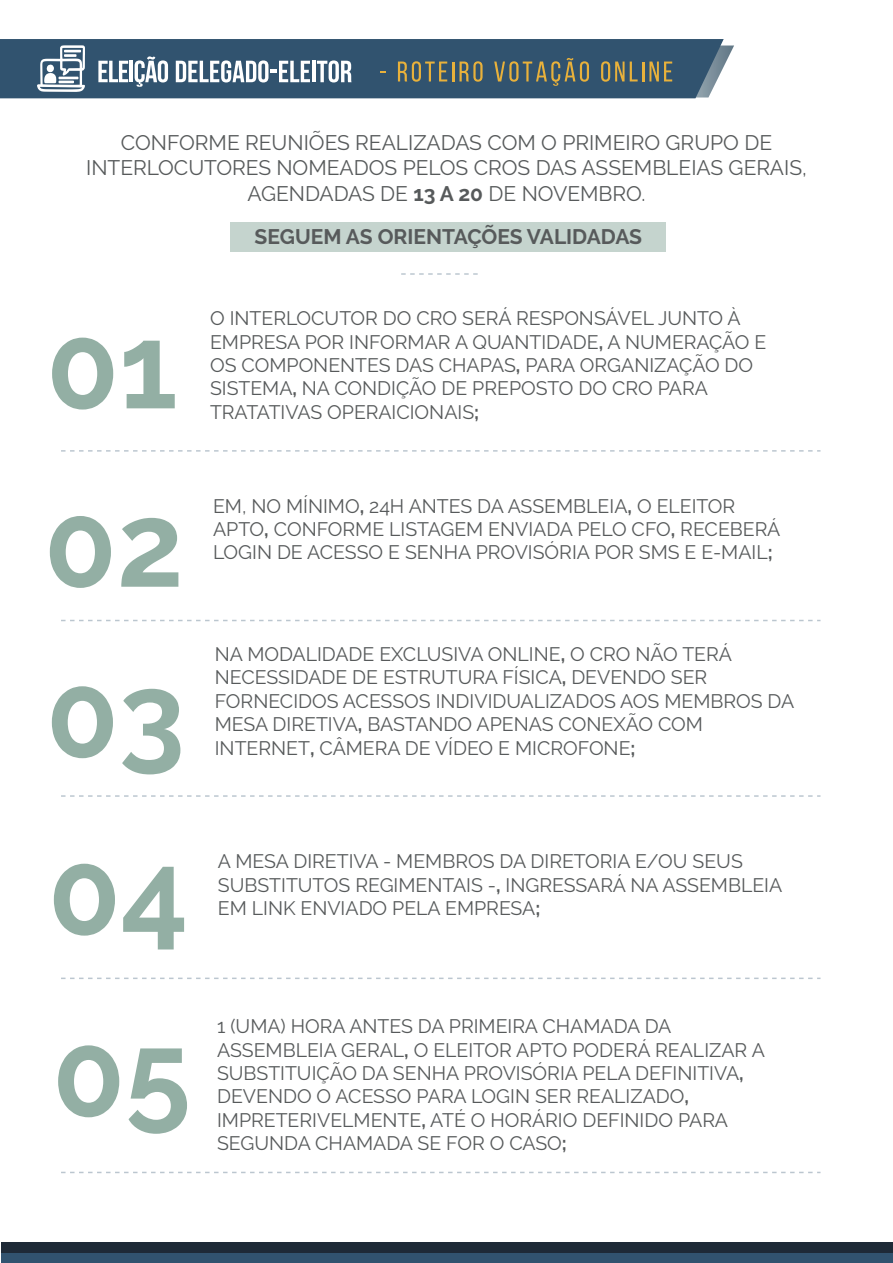
<style>
.page{position:relative;width:893px;height:1263px;background:#fff}
.page>*{position:absolute;margin:0;border:0;box-sizing:border-box;transform-origin:0 0}
.t1{font:700 118.5px/178.4px "Raleway";color:#93afa4}
.t2{font:21px/25.2px "Raleway";color:#575a5b;text-align:center}
.t3{font:700 21px "Raleway";color:#575a5b}
.t4{font:19.5px/23.4px "Raleway";color:#575a5b}
.s1{font-weight:700}
</style>
<div class="page">
<div style="left:231px;top:222px;width:435px;height:29px;background:#c5d4ce"></div>
<div style="left:1px;top:1253px;width:892px;height:10px;background:#31536f"></div>
<div style="left:1px;top:1242px;width:892px;height:11px;background:#1e2a37"></div>
<svg style="left:0;top:39px;width:734px;height:59px;background:#4f697c"></svg>
<svg style="left:401px;top:273px;width:77px;height:2px"></svg>
<svg style="left:61px;top:450px;width:759px;height:2px"></svg>
<svg style="left:61px;top:620px;width:759px;height:1px"></svg>
<svg style="left:61px;top:795px;width:759px;height:2px"></svg>
<svg style="left:61px;top:977px;width:759px;height:2px"></svg>
<svg style="left:61px;top:1172px;width:759px;height:1px"></svg>
<p class="t2" style="left:86px;top:130px;width:722px">CONFORME REUNIÕES REALIZADAS COM O PRIMEIRO GRUPO DE<br>INTERLOCUTORES NOMEADOS PELOS CROS DAS ASSEMBLEIAS GERAIS,<br>AGENDADAS DE <span class="s1">13 A 20</span> DE NOVEMBRO.</p>
<p class="t3" style="left:255px;top:224px;width:389px">SEGUEM AS ORIENTAÇÕES VALIDADAS</p>
<h1 class="t1" style="left:44px;top:278px;width:141px">01<br>02</h1>
<h1 class="t1" style="left:46px;top:627px;width:140px">03</h1>
<p class="t4" style="left:210px;top:307px;width:558px">O INTERLOCUTOR DO CRO SERÁ RESPONSÁVEL JUNTO À EMPRESA POR INFORMAR A QUANTIDADE<span class="s1">,</span> A NUMERAÇÃO E OS COMPONENTES DAS CHAPAS<span class="s1">,</span> PARA ORGANIZAÇÃO DO SISTEMA<span class="s1">,</span> NA CONDIÇÃO DE PREPOSTO DO CRO PARA TRATATIVAS OPERAICIONAIS<span class="s1">;</span></p>
<p class="t4" style="left:213px;top:494px;width:569px">EM, NO MÍNIMO<span class="s1">,</span> 24H ANTES DA ASSEMBLEIA<span class="s1">,</span> O ELEITOR<br>APTO<span class="s1">,</span> CONFORME LISTAGEM ENVIADA PELO CFO<span class="s1">,</span> RECEBERÁ<br>LOGIN DE ACESSO E SENHA PROVISÓRIA POR SMS E E-MAIL<span class="s1">;</span></p>
<p class="t4" style="left:215px;top:642px;width:581px">NA MODALIDADE EXCLUSIVA ONLINE<span class="s1">,</span> O CRO NÃO TERÁ NECESSIDADE DE ESTRUTURA FÍSICA<span class="s1">,</span> DEVENDO SER FORNECIDOS ACESSOS INDIVIDUALIZADOS AOS MEMBROS DA MESA DIRETIVA<span class="s1">,</span> BASTANDO APENAS CONEXÃO COM INTERNET<span class="s1">,</span> CÂMERA DE VÍDEO E MICROFONE<span class="s1">;</span></p>
<h1 class="t1" style="left:48px;top:804px;width:142px">04</h1>
<h1 class="t1" style="left:52px;top:986px;width:140px">05</h1>
<p class="t4" style="left:218px;top:850px;width:566px">A MESA DIRETIVA - MEMBROS DA DIRETORIA E/OU SEUS<br>SUBSTITUTOS REGIMENTAIS -<span class="s1">,</span> INGRESSARÁ NA ASSEMBLEIA<br>EM LINK ENVIADO PELA EMPRESA<span class="s1">;</span></p>
<p class="t4" style="left:217px;top:1014px;width:549px">1 (UMA) HORA ANTES DA PRIMEIRA CHAMADA DA ASSEMBLEIA GERAL<span class="s1">,</span> O ELEITOR APTO PODERÁ REALIZAR A SUBSTITUIÇÃO DA SENHA PROVISÓRIA PELA DEFINITIVA<span class="s1">, </span>DEVENDO O ACESSO PARA LOGIN SER REALIZADO<span class="s1">, </span>IMPRETERIVELMENTE<span class="s1">,</span> ATÉ O HORÁRIO DEFINIDO PARA SEGUNDA CHAMADA SE FOR O CASO<span class="s1">;</span></p>
</div>
